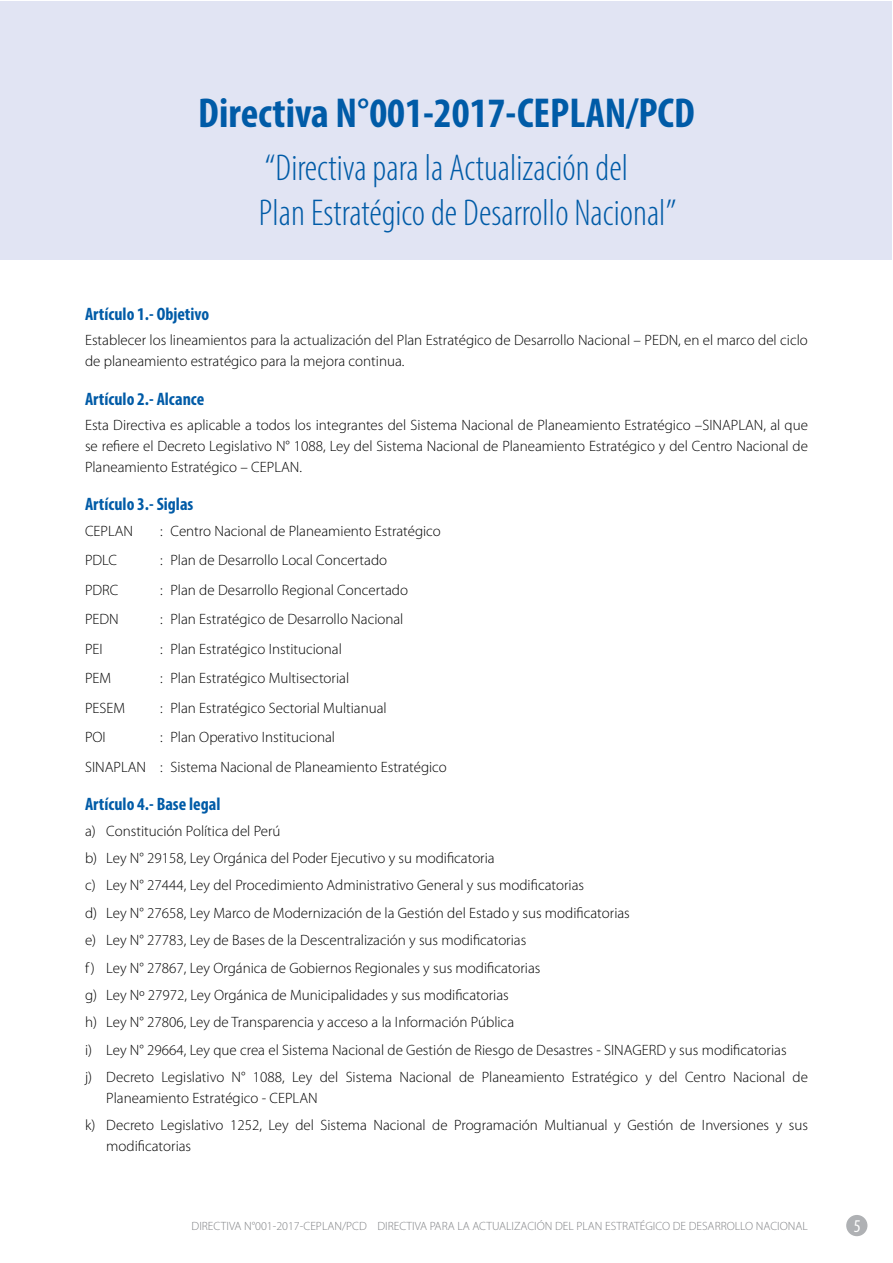
<style>
.page{position:relative;width:893px;height:1263px;background:#fff}
.page>*{position:absolute;margin:0;border:0;box-sizing:border-box;transform-origin:0 0}
.t1{font:700 condensed 42px "Myriad Pro";color:#005ba7}
.t2{font:300 condensed 37.5px/45px "Myriad Pro";color:#005ba7}
.t3{font:700 condensed 18px "Myriad Pro";color:#005ba7}
.t4{font:condensed 18px "Myriad Pro";color:#fff}
.t5{font:300 15px/27.3px "Myriad Pro";color:#000}
.t6{font:300 12px "Myriad Pro";color:#808285}
</style>
<div class="page">
<div style="left:846px;top:1215px;width:21px;height:21px;background:#afb1b4;border-radius:50%"></div>
<div style="left:1px;top:1px;width:891px;height:258px;background:#e1e4f3"></div>
<h1 class="t1" style="left:198px;top:87px;width:498px">Directiva N°001-2017-CEPLAN/PCD</h1>
<h2 class="t2" style="left:259px;top:145px;width:419px">“Directiva para la Actualización del<br>Plan Estratégico de Desarrollo Nacional”</h2>
<p class="t3" style="left:85px;top:302px;width:126px">Artículo 1.- Objetivo</p>
<p class="t5" style="left:85px;top:330px;width:724px;line-height:21px">Establecer los lineamientos para la actualización del Plan Estratégico de Desarrollo Nacional – PEDN, en el marco del ciclo de planeamiento estratégico para la mejora continua.</p>
<p class="t3" style="left:85px;top:387px;width:121px">Artículo 2.- Alcance</p>
<p class="t5" style="left:85px;top:415px;width:724px;line-height:21px;text-align:justify">Esta Directiva es aplicable a todos los integrantes del Sistema Nacional de Planeamiento Estratégico –SINAPLAN, al que se refiere el Decreto Legislativo N° 1088, Ley del Sistema Nacional de Planeamiento Estratégico y del Centro Nacional de Planeamiento Estratégico – CEPLAN.</p>
<p class="t3" style="left:85px;top:493px;width:110px">Artículo 3.- Siglas</p>
<p class="t5" style="left:85px;top:517px;width:50px">CEPLAN</p>
<p class="t5" style="left:160px;top:517px;width:282px">: Centro Nacional de Planeamiento Estratégico</p>
<p class="t5" style="left:85px;top:547px;width:33px">PDLC</p>
<p class="t5" style="left:160px;top:547px;width:229px">: Plan de Desarrollo Local Concertado</p>
<p class="t5" style="left:85px;top:576px;width:35px">PDRC</p>
<p class="t5" style="left:160px;top:576px;width:250px">: Plan de Desarrollo Regional Concertado</p>
<p class="t5" style="left:85px;top:606px;width:35px">PEDN</p>
<p class="t5" style="left:160px;top:606px;width:245px">: Plan Estratégico de Desarrollo Nacional</p>
<p class="t5" style="left:85px;top:635px;width:19px">PEI</p>
<p class="t5" style="left:160px;top:635px;width:183px">: Plan Estratégico Institucional</p>
<p class="t5" style="left:85px;top:665px;width:28px">PEM</p>
<p class="t5" style="left:160px;top:665px;width:191px">: Plan Estratégico Multisectorial</p>
<p class="t5" style="left:85px;top:694px;width:42px">PESEM</p>
<p class="t5" style="left:160px;top:694px;width:228px">: Plan Estratégico Sectorial Multianual</p>
<p class="t5" style="left:85px;top:724px;width:22px">POI</p>
<p class="t5" style="left:85px;top:723px;width:363px;line-height:29.5px;text-indent:75px">: Plan Operativo Institucional<br>SINAPLAN : Sistema Nacional de Planeamiento Estratégico</p>
<p class="t3" style="left:85px;top:793px;width:137px">Artículo 4.- Base legal</p>
<p class="t5" style="left:85px;top:817px;width:724px">a) Constitución Política del Perú<br>b) Ley N° 29158, Ley Orgánica del Poder Ejecutivo y su modificatoria<br>c) Ley N° 27444, Ley del Procedimiento Administrativo General y sus modificatorias<br>d) Ley N° 27658, Ley Marco de Modernización de la Gestión del Estado y sus modificatorias<br>e) Ley N° 27783, Ley de Bases de la Descentralización y sus modificatorias<br>f ) Ley N° 27867, Ley Orgánica de Gobiernos Regionales y sus modificatorias<br>g) Ley Nº 27972, Ley Orgánica de Municipalidades y sus modificatorias<br>h) Ley N° 27806, Ley de Transparencia y acceso a la Información Pública<br>i) Ley N° 29664, Ley que crea el Sistema Nacional de Gestión de Riesgo de Desastres - SINAGERD y sus modificatorias<br>j) Decreto Legislativo N° 1088, Ley del Sistema Nacional de Planeamiento Estratégico y del Centro Nacional de</p>
<p class="t5" style="left:85px;top:1084px;width:724px;text-indent:21px">Planeamiento Estratégico - CEPLAN<br>k) Decreto Legislativo 1252, Ley del Sistema Nacional de Programación Multianual y Gestión de Inversiones y sus</p>
<p class="t5" style="left:106px;top:1133px;width:86px">modificatorias</p>
<p class="t6" style="left:192px;top:1219px;width:618px">DIRECTIVA N°001-2017-CEPLAN/PCD DIRECTIVA PARA LA ACTUALIZACIÓN DEL PLAN ESTRATÉGICO DE DESARROLLO NACIONAL</p>
<p class="t4" style="left:854px;top:1215px;width:8px">5</p>
</div>
